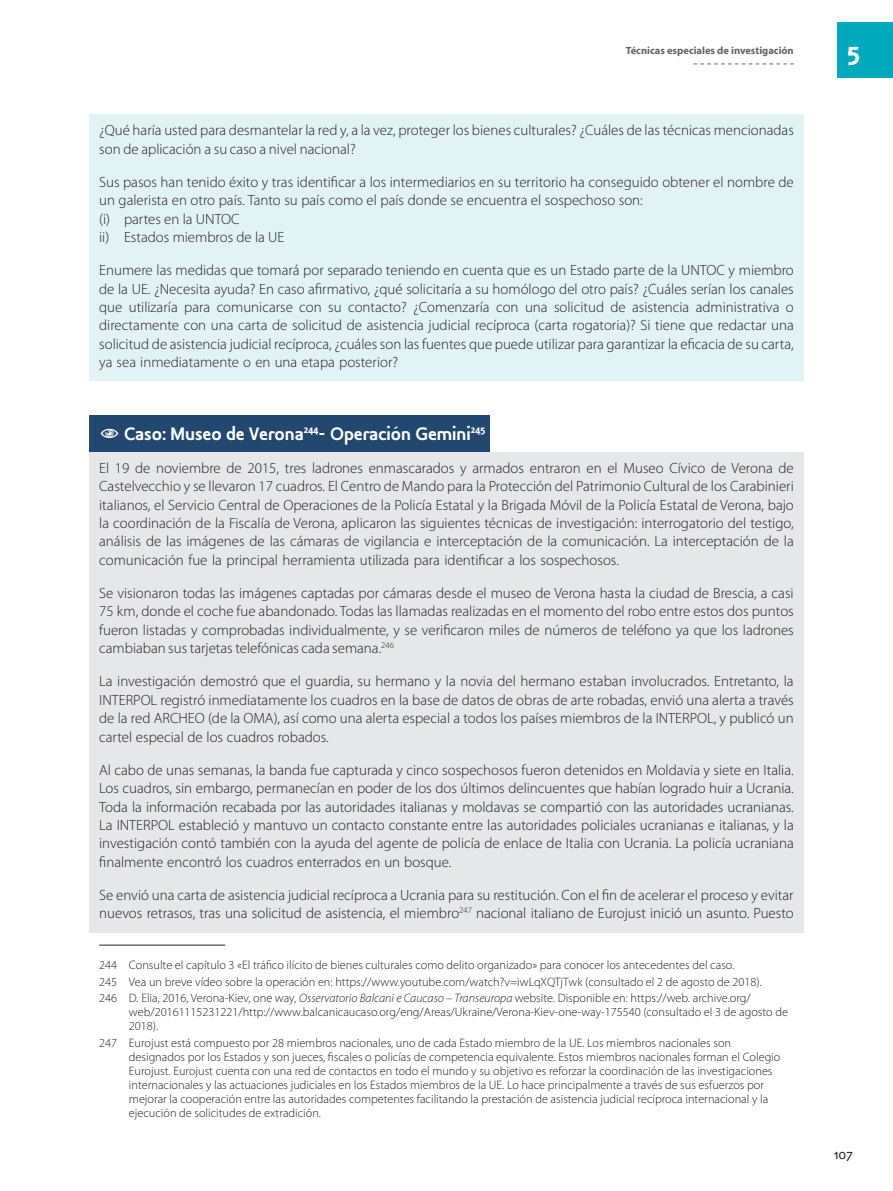
<style>
.page{position:relative;width:893px;height:1191px;background:#fff}
.page>*{position:absolute;margin:0;border:0;box-sizing:border-box;transform-origin:0 0}
.t1{font:700 28px "Legal LT Std";color:#fff}
.t2{font:700 18.38px "Legal LT Std";color:#fff}
.Article_text{font:300 14.88px/18.4px "Myriad Pro";color:#231f20;text-align:justify}
.Exer_text_der{font:300 14.88px/18.4px "Myriad Pro";color:#231f20;text-align:justify}
.Exer_text{font:300 14.88px/18.4px "Myriad Pro";color:#231f20}
.Exer__a{font:300 14.88px "Myriad Pro";color:#231f20}
.t3{font:14px "Legal LT Std";color:#231f20}
.Footnote_text{font:300 12.25px/14px "Myriad Pro";color:#231f20}
.t4{font:700 10.5px "Myriad Pro";color:#636366}
.s1{font-style:italic}
</style>
<div class="page">
<div style="left:837px;top:22px;width:56px;height:56px;background:#00aabc"></div>
<svg style="left:693px;top:63px;width:101px;height:1px"></svg>
<div style="left:89px;top:114px;width:715px;height:53px;background:#e2f3f6"></div>
<div style="left:89px;top:166px;width:715px;height:53px;background:#e2f3f6"></div>
<div style="left:89px;top:202px;width:715px;height:35px;background:#e2f3f6"></div>
<div style="left:89px;top:221px;width:715px;height:35px;background:#e2f3f6"></div>
<div style="left:89px;top:254px;width:715px;height:127px;background:#e2f3f6"></div>
<div style="left:89px;top:415px;width:401px;height:39px;background:#23486f"></div>
<div style="left:89px;top:452px;width:715px;height:126px;background:#e6e7e9"></div>
<div style="left:89px;top:577px;width:715px;height:90px;background:#e6e7e9"></div>
<div style="left:89px;top:665px;width:715px;height:90px;background:#e6e7e9"></div>
<div style="left:89px;top:753px;width:715px;height:127px;background:#e6e7e9"></div>
<div style="left:89px;top:879px;width:715px;height:53px;background:#e6e7e9"></div>
<hr style="left:99px;top:944px;width:126px;height:1px;background:#231f20">
<p class="t4" style="left:626px;top:43px;width:169px">Técnicas especiales de investigación</p>
<p class="Exer_text" style="left:99px;top:121px;width:696px">¿Qué haría usted para desmantelar la red y, a la vez, proteger los bienes culturales? ¿Cuáles de las técnicas mencionadas son de aplicación a su caso a nivel nacional?</p>
<p class="Exer_text" style="left:99px;top:173px;width:696px">Sus pasos han tenido éxito y tras identificar a los intermediarios en su territorio ha conseguido obtener el nombre de un galerista en otro país. Tanto su país como el país donde se encuentra el sospechoso son:</p>
<p class="Exer__a" style="left:99px;top:210px;width:142px">(i) partes en la UNTOC</p>
<p class="Exer__a" style="left:99px;top:228px;width:187px">ii) Estados miembros de la UE</p>
<p class="Exer_text_der" style="left:99px;top:261px;width:696px">Enumere las medidas que tomará por separado teniendo en cuenta que es un Estado parte de la UNTOC y miembro de la UE. ¿Necesita ayuda? En caso afirmativo, ¿qué solicitaría a su homólogo del otro país? ¿Cuáles serían los canales que utilizaría para comunicarse con su contacto? ¿Comenzaría con una solicitud de asistencia administrativa o directamente con una carta de solicitud de asistencia judicial recíproca (carta rogatoria)? Si tiene que redactar una solicitud de asistencia judicial recíproca, ¿cuáles son las fuentes que puede utilizar para garantizar la eficacia de su carta, ya sea inmediatamente o en una etapa posterior?</p>
<p class="t2" style="left:124px;top:423px;width:363px">Caso: Museo de Verona<sup>244</sup>- Operación Gemini<sup>245</sup></p>
<p class="Article_text" style="left:99px;top:458px;width:696px">El 19 de noviembre de 2015, tres ladrones enmascarados y armados entraron en el Museo Cívico de Verona de Castelvecchio y se llevaron 17 cuadros. El Centro de Mando para la Protección del Patrimonio Cultural de los Carabinieri italianos, el Servicio Central de Operaciones de la Policía Estatal y la Brigada Móvil de la Policía Estatal de Verona, bajo la coordinación de la Fiscalía de Verona, aplicaron las siguientes técnicas de investigación: interrogatorio del testigo, análisis de las imágenes de las cámaras de vigilancia e interceptación de la comunicación. La interceptación de la comunicación fue la principal herramienta utilizada para identificar a los sospechosos.</p>
<p class="Article_text" style="left:99px;top:584px;width:696px">Se visionaron todas las imágenes captadas por cámaras desde el museo de Verona hasta la ciudad de Brescia, a casi 75 km, donde el coche fue abandonado. Todas las llamadas realizadas en el momento del robo entre estos dos puntos fueron listadas y comprobadas individualmente, y se verificaron miles de números de teléfono ya que los ladrones cambiaban sus tarjetas telefónicas cada semana.<sup>246</sup></p>
<p class="Article_text" style="left:99px;top:672px;width:696px">La investigación demostró que el guardia, su hermano y la novia del hermano estaban involucrados. Entretanto, la INTERPOL registró inmediatamente los cuadros en la base de datos de obras de arte robadas, envió una alerta a través de la red ARCHEO (de la OMA), así como una alerta especial a todos los países miembros de la INTERPOL, y publicó un cartel especial de los cuadros robados.</p>
<p class="Article_text" style="left:99px;top:760px;width:696px">Al cabo de unas semanas, la banda fue capturada y cinco sospechosos fueron detenidos en Moldavia y siete en Italia.<br>Los cuadros, sin embargo, permanecían en poder de los dos últimos delincuentes que habían logrado huir a Ucrania.<br>Toda la información recabada por las autoridades italianas y moldavas se compartió con las autoridades ucranianas.<br>La INTERPOL estableció y mantuvo un contacto constante entre las autoridades policiales ucranianas e italianas, y la investigación contó también con la ayuda del agente de policía de enlace de Italia con Ucrania. La policía ucraniana finalmente encontró los cuadros enterrados en un bosque.</p>
<p class="Article_text" style="left:99px;top:885px;width:696px">Se envió una carta de asistencia judicial recíproca a Ucrania para su restitución. Con el fin de acelerar el proceso y evitar nuevos retrasos, tras una solicitud de asistencia, el miembro<sup>247</sup> nacional italiano de Eurojust inició un asunto. Puesto</p>
<p class="Footnote_text" style="left:99px;top:958px;width:637px">244 Consulte el capítulo 3 «El tráfico ilícito de bienes culturales como delito organizado» para conocer los antecedentes del caso.</p>
<p class="Footnote_text" style="left:99px;top:974px;width:664px">245 Vea un breve vídeo sobre la operación en: https://www.youtube.com/watch?v=iwLqXQTjTwk (consultado el 2 de agosto de 2018).</p>
<p class="Footnote_text" style="left:129px;top:990px;width:660px;text-indent:-30px">246 D. Elia, 2016, Verona-Kiev, one way, <span class="s1">Osservatorio Balcani e Caucaso – Transeuropa</span> website. Disponible en: https://web. archive.org/ web/20161115231221/http://www.balcanicaucaso.org/eng/Areas/Ukraine/Verona-Kiev-one-way-175540 (consultado el 3 de agosto de<br>2018).</p>
<p class="Footnote_text" style="left:129px;top:1035px;width:653px;text-indent:-30px">247 Eurojust está compuesto por 28 miembros nacionales, uno de cada Estado miembro de la UE. Los miembros nacionales son designados por los Estados y son jueces, fiscales o policías de competencia equivalente. Estos miembros nacionales forman el Colegio Eurojust. Eurojust cuenta con una red de contactos en todo el mundo y su objetivo es reforzar la coordinación de las investigaciones internacionales y las actuaciones judiciales en los Estados miembros de la UE. Lo hace principalmente a través de sus esfuerzos por mejorar la cooperación entre las autoridades competentes facilitando la prestación de asistencia judicial recíproca internacional y la ejecución de solicitudes de extradición.</p>
<h1 class="t1" style="left:847px;top:36px;width:14px">5</h1>
<p class="t3" style="left:834px;top:1146px;width:20px">107</p>
</div>
